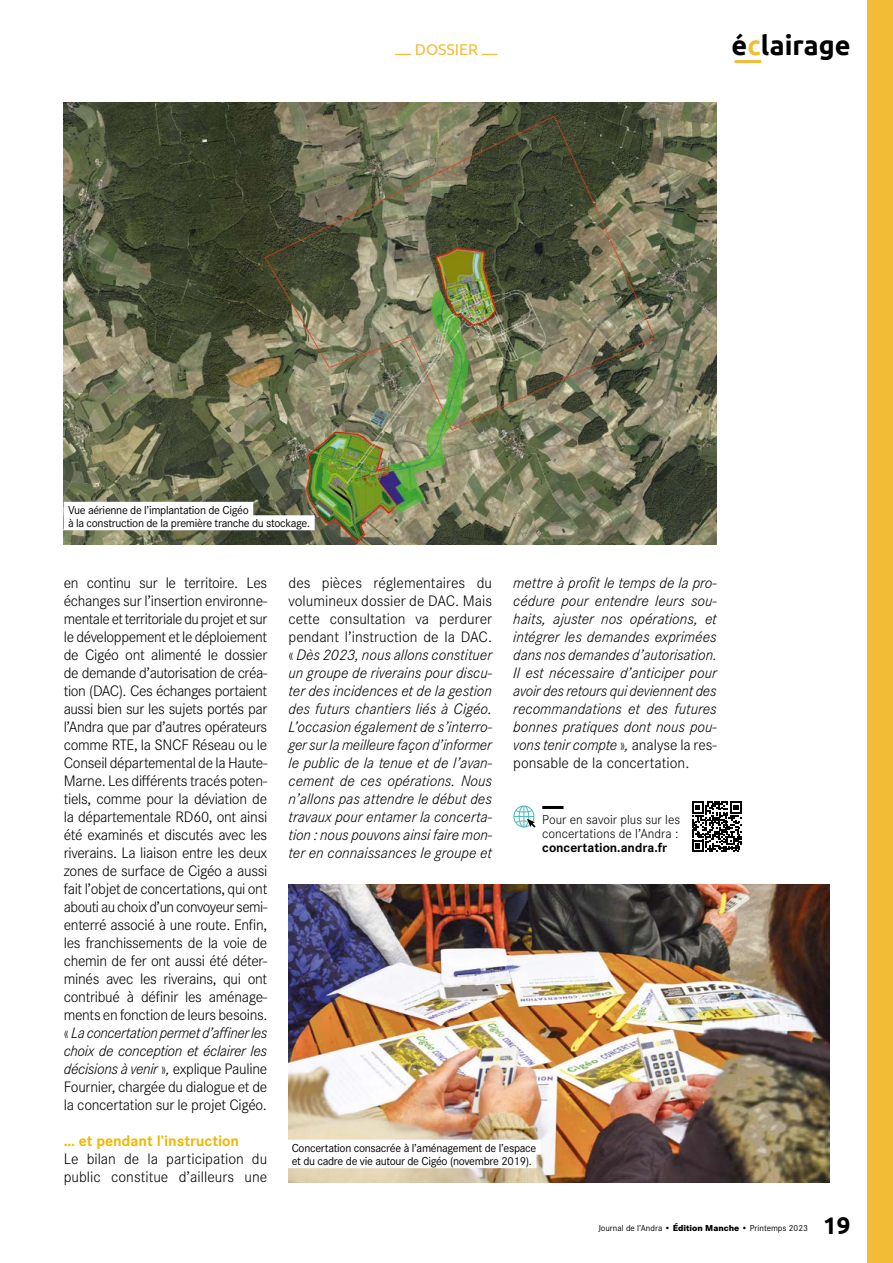
<style>
.page{position:relative;width:893px;height:1263px;background:#fff}
.page>*{position:absolute;margin:0;border:0;box-sizing:border-box;transform-origin:0 0}
.t1{font:700 27px "Ubuntu";color:#000}
.t2{font:700 24px "Ubuntu";color:#000}
.t3{font:300 15.75px/18px "Corporate S";color:#000;text-align:justify}
.t4{font:italic 300 15.75px/18px "Corporate S";color:#000;text-align:justify}
.t5{font:700 15.75px "Corporate S";color:#f2b700}
.t6{font:15.75px "Ubuntu";color:#f3bc36}
.t7{font:300 13.5px/13.5px "Corporate S";color:#000}
.t8{font:700 13.5px "Corporate S";color:#000}
.t9{font:12px/13.5px "Corporate S";letter-spacing:-.025em;color:#000}
.t10{font:9px "Corporate S";color:#000}
.s1{color:#f3bc36}
.s2{font-style:italic}
.s3{font-style:normal}
.s4{font-weight:800}
</style>
<div class="page">
<hr style="left:735px;top:60px;width:26px;height:3px;background:#f3bc36">
<div style="left:867px;top:0;width:26px;height:1263px;background:#f3bc36"></div>
<img style="left:64px;top:102px;width:653px;height:442px">
<hr style="left:542px;top:806px;width:22px;height:3px;background:#000">
<svg style="left:692px;top:801px;width:50px;height:51px"></svg>
<svg style="left:513px;top:805px;width:23px;height:23px"></svg>
<img style="left:289px;top:884px;width:540px;height:298px">
<div style="left:64px;top:502px;width:189px;height:15px;background:#fff"></div>
<div style="left:64px;top:515px;width:251px;height:15px;background:#fff"></div>
<div style="left:287px;top:1140px;width:254px;height:15px;background:#fff"></div>
<div style="left:287px;top:1153px;width:249px;height:15px;background:#fff"></div>
<p class="t6" style="left:396px;top:40px;width:103px">— DOSSIER —</p>
<h1 class="t1" style="left:732px;top:29px;width:120px">é<span class="s1">c</span>lairage</h1>
<p class="t9" style="left:68px;top:503px;width:244px">Vue aérienne de l’implantation de Cigéo<br>à la construction de la première tranche du stockage.</p>
<p class="t3" style="left:64px;top:573px;width:205px">en continu sur le territoire. Les échanges sur l’insertion environne&shy;mentale et territoriale du projet et sur le développement et le déploiement de Cigéo ont alimenté le dossier de demande d’autorisation de créa&shy;tion (DAC). Ces échanges portaient aussi bien sur les sujets portés par l’Andra que par d’autres opérateurs comme RTE, la SNCF Réseau ou le Conseil départemental de la Haute-Marne. Les différents tracés poten&shy;tiels, comme pour la déviation de la départementale RD60, ont ainsi été examinés et discutés avec les riverains. La liaison entre les deux zones de surface de Cigéo a aussi fait l’objet de concertations, qui ont abouti au choix d’un convoyeur semi&shy;enterré associé à une route. Enfin, les franchissements de la voie de chemin de fer ont aussi été déter&shy;minés avec les riverains, qui ont contribué à définir les aménage&shy;ments en fonction de leurs besoins. « <span class="s2">La concertation permet d’affiner les choix de conception et éclairer les décisions à venir</span> »<span class="s2">,</span> explique Pauline Fournier, chargée du dialogue et de la concertation sur le projet Cigéo.</p>
<p class="t5" style="left:64px;top:1130px;width:177px">… et pendant l’instruction</p>
<p class="t3" style="left:64px;top:1149px;width:205px">Le bilan de la participation du public constitue d’ailleurs une</p>
<p class="t4" style="left:289px;top:573px;width:205px"><span class="s3">des pièces réglementaires du volumineux dossier de DAC. Mais cette consultation va perdurer pendant l’instruction de la DAC. «</span> Dès 2023, nous allons constituer un groupe de riverains pour discu&shy;ter des incidences et de la gestion des futurs chantiers liés à Cigéo.<br>L’occasion également de s’interro&shy;ger sur la meilleure façon d’informer le public de la tenue et de l’avan&shy;cement de ces opérations. Nous n’allons pas attendre le début des travaux pour entamer la concerta&shy;tion : nous pouvons ainsi faire mon&shy;ter en connaissances le groupe et</p>
<p class="t4" style="left:513px;top:573px;width:205px">mettre à profit le temps de la pro&shy;cédure pour entendre leurs sou&shy;haits, ajuster nos opérations, et intégrer les demandes exprimées dans nos demandes d’autorisation.<br>Il est nécessaire d’anticiper pour avoir des retours qui deviennent des recommandations et des futures bonnes pratiques dont nous pou&shy;vons tenir compte <span class="s3">»</span>, <span class="s3">analyse la res&shy;ponsable de la concertation.</span></p>
<p class="t7" style="left:542px;top:813px;width:139px">Pour en savoir plus sur les concertations de l’Andra :</p>
<p class="t8" style="left:542px;top:838px;width:126px">concertation.andra.fr</p>
<p class="t9" style="left:292px;top:1140px;width:246px">Concertation consacrée à l’aménagement de l’espace et du cadre de vie autour de Cigéo (novembre 2019).</p>
<p class="t10" style="left:598px;top:1222px;width:211px">Journal de l’Andra <span class="s4">• Édition Manche •</span> Printemps 2023</p>
<h2 class="t2" style="left:823px;top:1210px;width:29px">19</h2>
</div>
